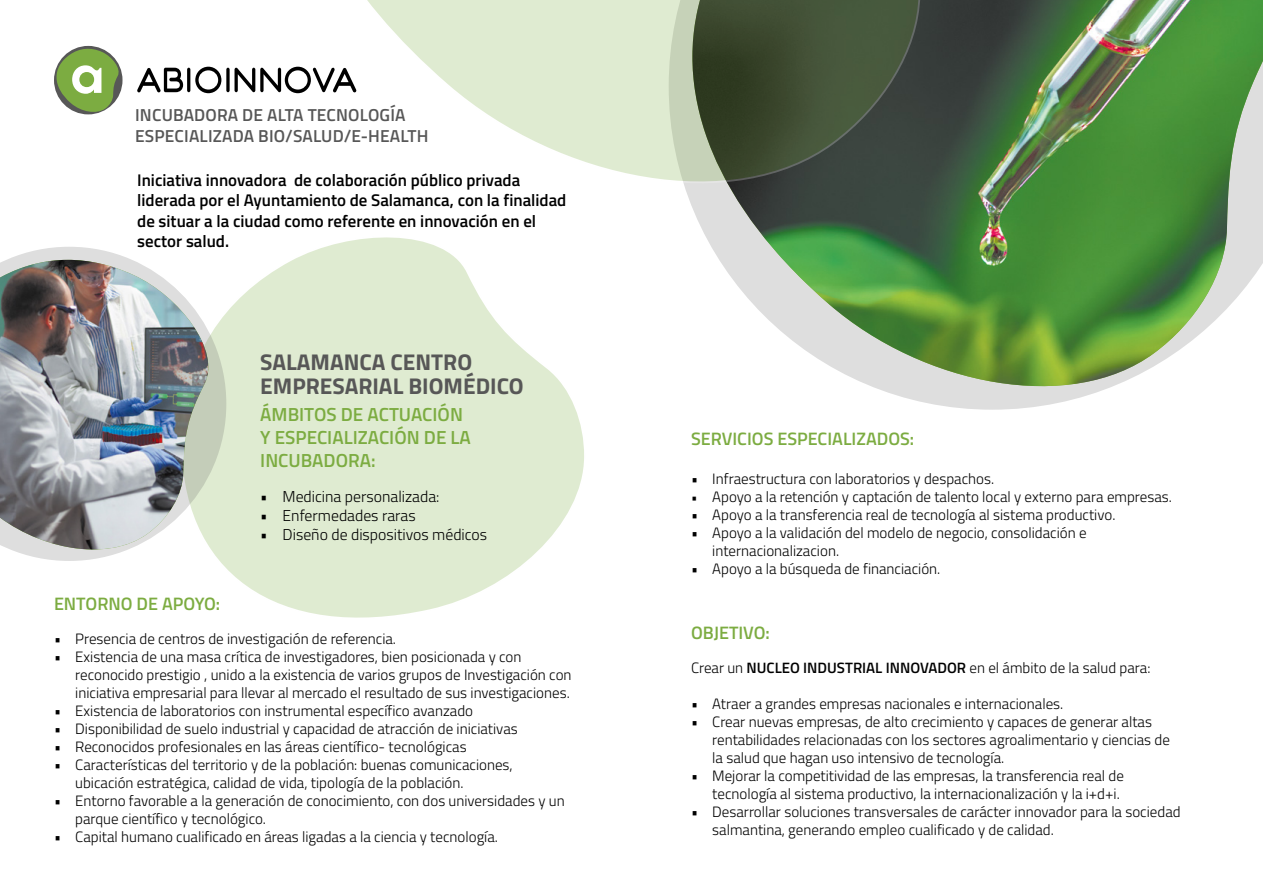
<style>
.page{position:relative;width:1263px;height:893px;background:#fff}
.page>*{position:absolute;margin:0;border:0;box-sizing:border-box;transform-origin:0 0}
.t1{font:700 22.8px/24.6px "Titillium Web";color:#575757}
.t2{font:600 18.9px/22.6px "Titillium Web";color:#7cac41}
.t3{font:600 18px "Titillium Web";color:#7cac41}
.t4{font:600 17.4px/20.9px "Titillium Web";letter-spacing:.01em;color:#575757}
.t5{font:600 16.95px/20.2px "Titillium Web";color:#000}
.t6{font:300 15.75px "Titillium Web";color:#000}
.t7{font:300 15px/18px "Titillium Web";color:#000}
.s1{font-size:13.5px}
.s2{font-weight:600}
</style>
<div class="page">
<svg style="left:221px;top:237px;width:363px;height:381px;fill:#dfebd1"></svg>
<hr style="left:187px;top:68px;width:3px;height:24px;background:#000;border-radius:2px">
<svg style="left:195px;top:67px;width:26px;height:26px"></svg>
<svg style="left:226px;top:68px;width:4px;height:24px"></svg>
<svg style="left:137px;top:68px;width:46px;height:24px"></svg>
<svg style="left:235px;top:67px;width:36px;height:26px"></svg>
<svg style="left:54px;top:47px;width:67px;height:68px"></svg>
<svg style="left:684px;top:185px;width:424px;height:225px"></svg>
<img style="left:691px;top:0;width:572px;height:388px">
<svg style="left:34px;top:247px;width:192px;height:314px"></svg>
<svg style="left:7px;top:251px;width:215px;height:312px"></svg>
<img style="left:0;top:260px;width:210px;height:291px">
<svg style="left:271px;top:0;width:724px;height:185px"></svg>
<p class="t4" style="left:135px;top:103px;width:295px">INCUBADORA DE ALTA TECNOLOGÍA<br>ESPECIALIZADA BIO/SALUD/E-HEALTH</p>
<p class="t5" style="left:137px;top:169px;width:431px">Iniciativa innovadora de colaboración público privada liderada por el Ayuntamiento de Salamanca, con la finalidad de situar a la ciudad como referente en innovación en el sector salud.</p>
<h1 class="t1" style="left:260px;top:348px;width:265px">SALAMANCA CENTRO<br>EMPRESARIAL BIOMÉDICO</h1>
<p class="t2" style="left:260px;top:402px;width:212px">ÁMBITOS DE ACTUACIÓN<br>Y ESPECIALIZACIÓN DE LA<br>INCUBADORA:</p>
<p class="t6" style="left:260px;top:485px;width:181px">• Medicina personalizada:</p>
<p class="t6" style="left:260px;top:504px;width:157px">• Enfermedades raras</p>
<p class="t6" style="left:260px;top:523px;width:228px">• Diseño de dispositivos médicos</p>
<p class="t3" style="left:54px;top:590px;width:168px">ENTORNO DE APOYO:</p>
<p class="t7" style="left:54px;top:629px;width:344px">• Presencia de centros de investigación de referencia.</p>
<p class="t7" style="left:75px;top:647px;width:498px;text-indent:-21px">• Existencia de una masa crítica de investigadores, bien posicionada y con reconocido prestigio , unido a la existencia de varios grupos de Investigación con iniciativa empresarial para llevar al mercado el resultado de sus investigaciones.</p>
<p class="t7" style="left:54px;top:701px;width:421px">• Existencia de laboratorios con instrumental específico avanzado</p>
<p class="t7" style="left:54px;top:719px;width:465px">• Disponibilidad de suelo industrial y capacidad de atracción de iniciativas</p>
<p class="t7" style="left:54px;top:737px;width:414px">• Reconocidos profesionales en las áreas científico- tecnológicas</p>
<p class="t7" style="left:75px;top:755px;width:439px;text-indent:-21px">• Características del territorio y de la población: buenas comunicaciones, ubicación estratégica, calidad de vida, tipología de la población.</p>
<p class="t7" style="left:75px;top:791px;width:491px;text-indent:-21px">• Entorno favorable a la generación de conocimiento, con dos universidades y un parque científico y tecnológico.</p>
<p class="t7" style="left:54px;top:827px;width:445px">• Capital humano cualificado en áreas ligadas a la ciencia y tecnología.</p>
<p class="t3" style="left:691px;top:425px;width:225px">SERVICIOS ESPECIALIZADOS:</p>
<p class="t7" style="left:691px;top:469px;width:305px">• Infraestructura con laboratorios y despachos.</p>
<p class="t7" style="left:691px;top:487px;width:482px"><span class="s1">•</span> Apoyo a la retención y captación de talento local y externo para empresas.</p>
<p class="t7" style="left:691px;top:505px;width:426px">• Apoyo a la transferencia real de tecnología al sistema productivo.</p>
<p class="t7" style="left:712px;top:523px;width:376px;text-indent:-21px">• Apoyo a la validación del modelo de negocio, consolidación e internacionalizacion.</p>
<p class="t7" style="left:691px;top:559px;width:251px">• Apoyo a la búsqueda de financiación.</p>
<p class="t3" style="left:691px;top:619px;width:80px">OBJETIVO:</p>
<p class="t7" style="left:691px;top:658px;width:461px">Crear un <span class="s2">NUCLEO INDUSTRIAL INNOVADOR</span> en el ámbito de la salud para:</p>
<p class="t7" style="left:691px;top:694px;width:374px">• Atraer a grandes empresas nacionales e internacionales.</p>
<p class="t7" style="left:712px;top:712px;width:459px;text-indent:-21px">• Crear nuevas empresas, de alto crecimiento y capaces de generar altas rentabilidades relacionadas con los sectores agroalimentario y ciencias de la salud que hagan uso intensivo de tecnología.</p>
<p class="t7" style="left:691px;top:766px;width:434px;text-align:right">• Mejorar la competitividad de las empresas, la transferencia real de tecnología al sistema productivo, la internacionalización y la i+d+i.</p>
<p class="t7" style="left:712px;top:802px;width:470px;text-indent:-21px">• Desarrollar soluciones transversales de carácter innovador para la sociedad salmantina, generando empleo cualificado y de calidad.</p>
</div>
